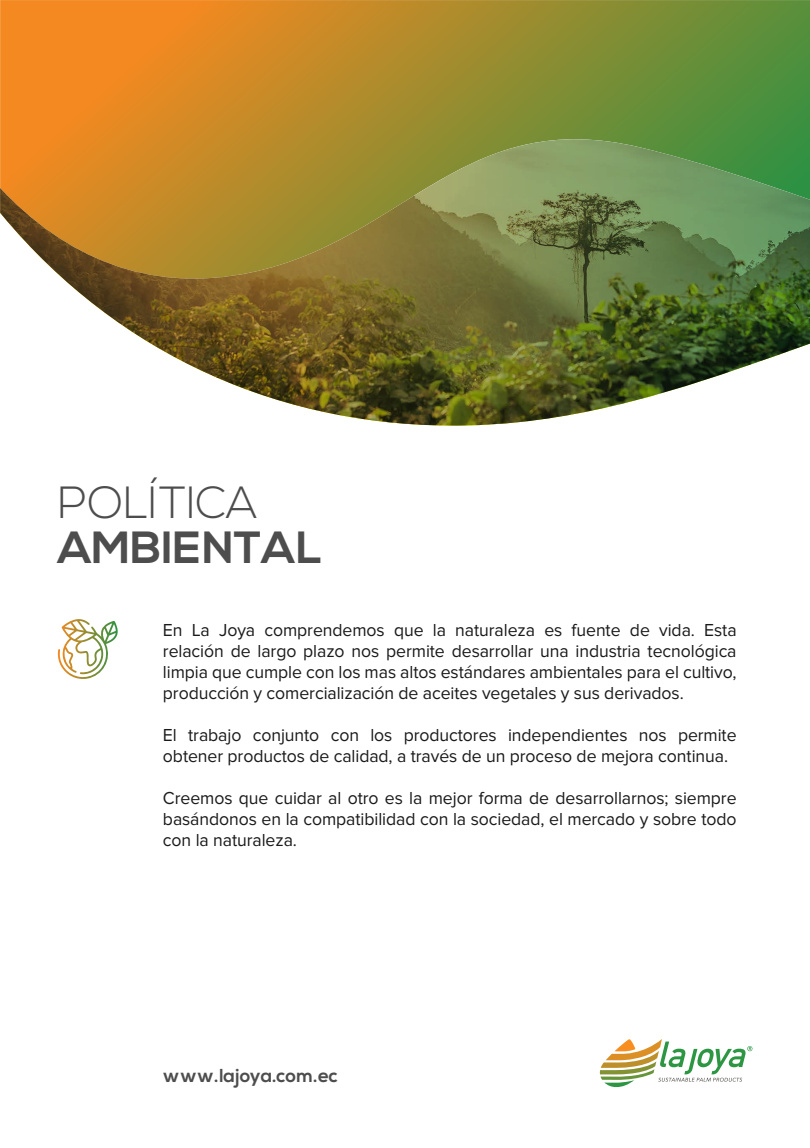
<style>
.page{position:relative;width:810px;height:1148px;background:#fff}
.page>*{position:absolute;margin:0;border:0;box-sizing:border-box;transform-origin:0 0}
.t1{font:700 45px "Nexa";color:#4d4d4d}
.t2{font:300 45px "Nexa";color:#4d4d4d}
.t3{font:700 18.75px "Nexa";color:#4d4d4d}
.t4{font:18px/21px "Proxima Nova";letter-spacing:-.005em;color:#1a1a1a;text-align:justify}
</style>
<div class="page">
<svg style="left:0;top:0;width:810px;height:139px;background:#aa8c2d"></svg>
<svg style="left:58px;top:619px;width:60px;height:60px"></svg>
<img style="left:0;top:139px;width:810px;height:286px">
<svg style="left:600px;top:1039px;width:152px;height:48px"></svg>
<h1 class="t2" style="left:58px;top:477px;width:201px">POLÍTICA</h1>
<h1 class="t1" style="left:58px;top:522px;width:266px">AMBIENTAL</h1>
<p class="t4" style="left:163px;top:619px;width:575px">En La Joya comprendemos que la naturaleza es fuente de vida. Esta relación de largo plazo nos permite desarrollar una industria tecnológica limpia que cumple con los mas altos estándares ambientales para el cultivo, producción y comercialización de aceites vegetales y sus derivados.</p>
<p class="t4" style="left:163px;top:724px;width:575px">El trabajo conjunto con los productores independientes nos permite obtener productos de calidad, a través de un proceso de mejora continua.</p>
<p class="t4" style="left:163px;top:787px;width:575px">Creemos que cuidar al otro es la mejor forma de desarrollarnos; siempre basándonos en la compatibilidad con la sociedad, el mercado y sobre todo con la naturaleza.</p>
<p class="t3" style="left:163px;top:1064px;width:176px">www.lajoya.com.ec</p>
</div>
